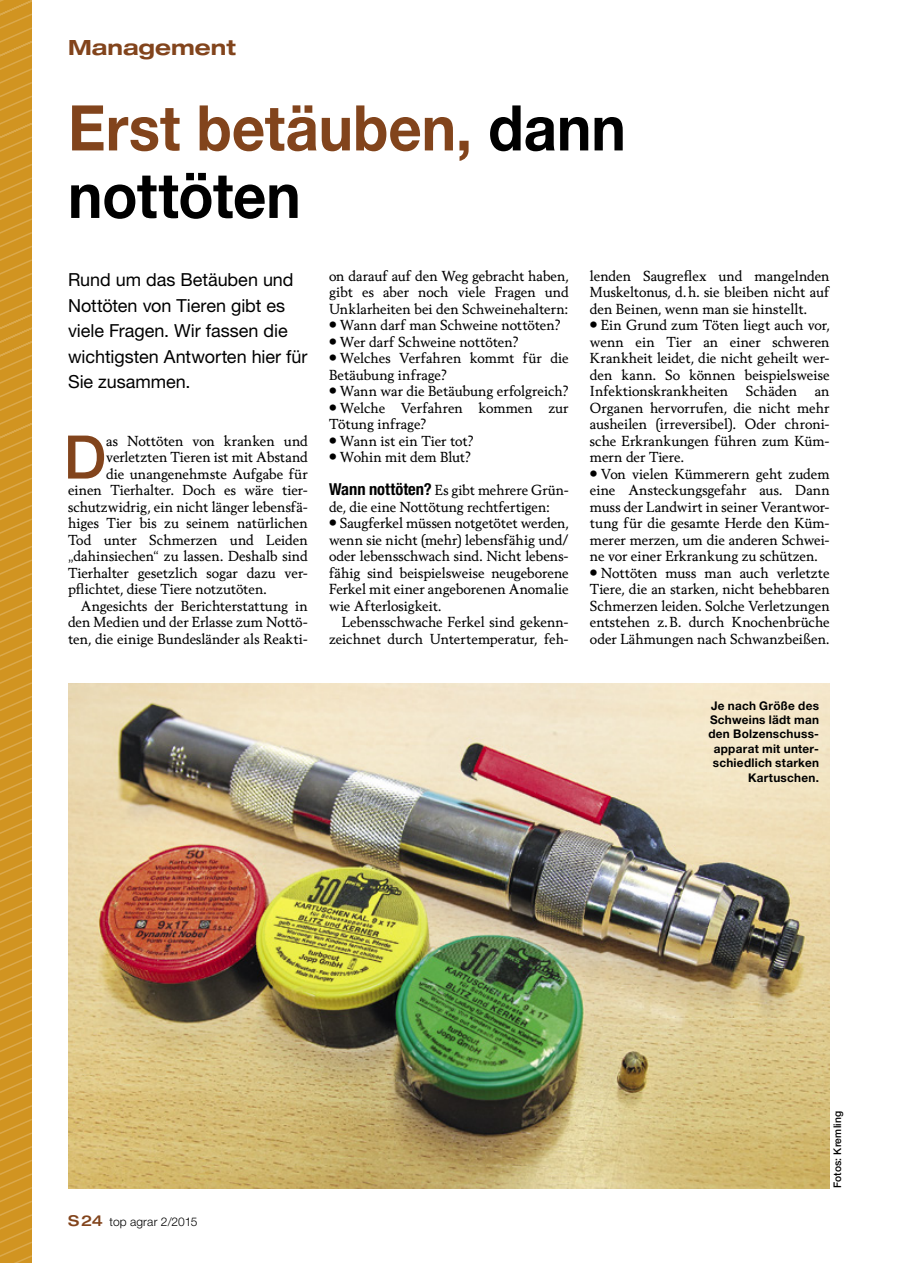
<style>
.page{position:relative;width:902px;height:1263px;background:#fff}
.page>*{position:absolute;margin:0;border:0;box-sizing:border-box;transform-origin:0 0}
.Titel{font:700 63px/67.5px "Helvetica Neue LT Pro";color:#82441c;scale:.92 1}
.Initial_3zeilig{font:500 60.15px "Helvetica Neue LT Pro";color:#82441c}
.t1{font:700 expanded 21px "Helvetica Neue LT Pro";color:#82441c}
.Vorspann{font:18px/25.5px "Helvetica Neue LT Pro";letter-spacing:-.005em;color:#000}
.Bodytext{font:13.95px/16.5px "Berling Nova Text Pro";color:#000;text-align:justify}
.Initial_3zeilig-2{font:13.95px "Berling Nova Text Pro";color:#000}
.Zwischentitel{font:13.95px/16.5px "Berling Nova Text Pro";color:#000}
.BU{font:700 12px/14.4px "Helvetica Neue LT Pro";letter-spacing:.025em;color:#000;text-align:right}
.t2{font:300 12px "Helvetica Neue LT Pro";letter-spacing:.01em;color:#000}
.Bildnachweis{font:500 10.5px "Helvetica Neue LT Pro";letter-spacing:.015em;color:#000}
.s1{color:#000}
.s2{font-size:13.2px}
.s3{font-family:"Helvetica Neue LT Pro";font-weight:700;font-stretch:condensed;font-size:16.5px}
.s4{font-weight:500;font-stretch:expanded;font-size:15px;color:#82441c}
</style>
<div class="page">
<svg style="left:0;top:0;width:32px;height:1263px;background:#d29626"></svg>
<img style="left:68px;top:683px;width:761px;height:505px">
<p class="t1" style="left:68px;top:34px;width:169px">Management</p>
<p class="Titel" style="left:68px;top:92px;width:607px">Erst betäuben, <span class="s1">dann nottöten</span></p>
<p class="Vorspann" style="left:68px;top:267px;width:241px">Rund um das Betäuben und<br>Nottöten von Tieren gibt es viele Fragen. Wir fassen die wichtigsten Antworten hier für<br>Sie zusammen.</p>
<p class="Initial_3zeilig" style="left:64px;top:421px;width:44px">D</p>
<p class="Initial_3zeilig-2" style="left:106px;top:432px;width:203px">as Nottöten von kranken und</p>
<p class="Initial_3zeilig-2" style="left:106px;top:448px;width:203px">verletzten Tieren ist mit Abstand</p>
<p class="Initial_3zeilig-2" style="left:106px;top:465px;width:203px">die unangenehmste Aufgabe für</p>
<p class="Initial_3zeilig-2" style="left:68px;top:481px;width:241px">einen Tierhalter. Doch es wäre tier-</p>
<p class="Initial_3zeilig-2" style="left:68px;top:498px;width:241px">schutzwidrig, ein nicht länger lebensfä-</p>
<p class="Initial_3zeilig-2" style="left:68px;top:514px;width:241px">higes Tier bis zu seinem natürlichen</p>
<p class="Initial_3zeilig-2" style="left:68px;top:531px;width:241px">Tod unter Schmerzen und Leiden</p>
<p class="Initial_3zeilig-2" style="left:68px;top:547px;width:241px">„dahinsiechen“ zu lassen. Deshalb sind</p>
<p class="Initial_3zeilig-2" style="left:68px;top:564px;width:241px">Tierhalter gesetzlich sogar dazu ver-</p>
<p class="Initial_3zeilig-2" style="left:68px;top:580px;width:200px">pflichtet, diese Tiere notzutöten.</p>
<p class="Bodytext" style="left:68px;top:597px;width:241px;text-indent:13px">Angesichts der Berichterstattung in den Medien und der Erlasse zum Nottö&shy;ten, die einige Bundesländer als Reakti-</p>
<p class="Bodytext" style="left:329px;top:267px;width:241px">on darauf auf den Weg gebracht haben, gibt es aber noch viele Fragen und Unklarheiten bei den Schweinehaltern:</p>
<p class="Bodytext" style="left:329px;top:316px;width:233px"><span class="s2">•</span> Wann darf man Schweine nottöten?</p>
<p class="Bodytext" style="left:329px;top:333px;width:191px"><span class="s2">•</span> Wer darf Schweine nottöten?</p>
<p class="Bodytext" style="left:329px;top:349px;width:241px"><span class="s2">•</span> Welches Verfahren kommt für die<br>Betäubung infrage?</p>
<p class="Bodytext" style="left:329px;top:382px;width:241px"><span class="s2">•</span> Wann war die Betäubung erfolgreich?</p>
<p class="Bodytext" style="left:329px;top:399px;width:241px"><span class="s2">•</span> Welche Verfahren kommen zur<br>Tötung infrage?</p>
<p class="Bodytext" style="left:329px;top:432px;width:146px"><span class="s2">•</span> Wann ist ein Tier tot?</p>
<p class="Bodytext" style="left:329px;top:448px;width:144px"><span class="s2">•</span> Wohin mit dem Blut?</p>
<p class="Zwischentitel" style="left:329px;top:481px;width:241px"><span class="s3">Wann nottöten?</span> Es gibt mehrere Grün&shy;de, die eine Nottötung rechtfertigen:</p>
<p class="Bodytext" style="left:329px;top:514px;width:241px"><span class="s2">•</span> Saugferkel müssen notgetötet werden, wenn sie nicht (mehr) lebensfähig und/ oder lebensschwach sind. Nicht lebens&shy;fähig sind beispielsweise neugeborene Ferkel mit einer angeborenen Anomalie wie Afterlosigkeit.</p>
<p class="Bodytext" style="left:329px;top:613px;width:241px;text-align:right">Lebensschwache Ferkel sind gekenn&shy;zeichnet durch Untertemperatur, feh-</p>
<p class="Bodytext" style="left:590px;top:267px;width:241px">lenden Saugreflex und mangelnden Muskeltonus, d.h. sie bleiben nicht auf den Beinen, wenn man sie hinstellt.</p>
<p class="Bodytext" style="left:590px;top:316px;width:241px"><span class="s2">•</span> Ein Grund zum Töten liegt auch vor, wenn ein Tier an einer schweren Krankheit leidet, die nicht geheilt wer&shy;den kann. So können beispielsweise Infektionskrankheiten</p>
<p class="Bodytext" style="left:745px;top:382px;width:53px">Schäden</p>
<p class="Bodytext" style="left:590px;top:382px;width:241px;text-indent:225px">an Organen hervorrufen, die nicht mehr ausheilen (irreversibel). Oder chroni&shy;sche Erkrankungen führen zum Küm&shy;mern der Tiere.</p>
<p class="Bodytext" style="left:590px;top:465px;width:241px"><span class="s2">•</span> Von vielen Kümmerern geht zudem eine Ansteckungsgefahr aus. Dann muss der Landwirt in seiner Verantwor&shy;tung für die gesamte Herde den Küm&shy;merer merzen, um die anderen Schwei&shy;ne vor einer Erkrankung zu schützen.</p>
<p class="Bodytext" style="left:590px;top:564px;width:241px"><span class="s2">•</span> Nottöten muss man auch verletzte Tiere, die an starken, nicht behebbaren Schmerzen leiden. Solche Verletzungen entstehen z.B. durch Knochenbrüche oder Lähmungen nach Schwanzbeißen.</p>
<p class="BU" style="left:708px;top:698px;width:112px">Je nach Größe des<br>Schweins lädt man den Bolzenschuss&shy;apparat mit unter&shy;schiedlich starken<br>Kartuschen.</p>
<p class="t2" style="left:68px;top:1214px;width:131px"><span class="s4">S24</span> top agrar 2/2015</p>
<p class="Bildnachweis" style="left:830px;top:1188px;width:79px;rotate:-90deg">Fotos: Kremling</p>
</div>
